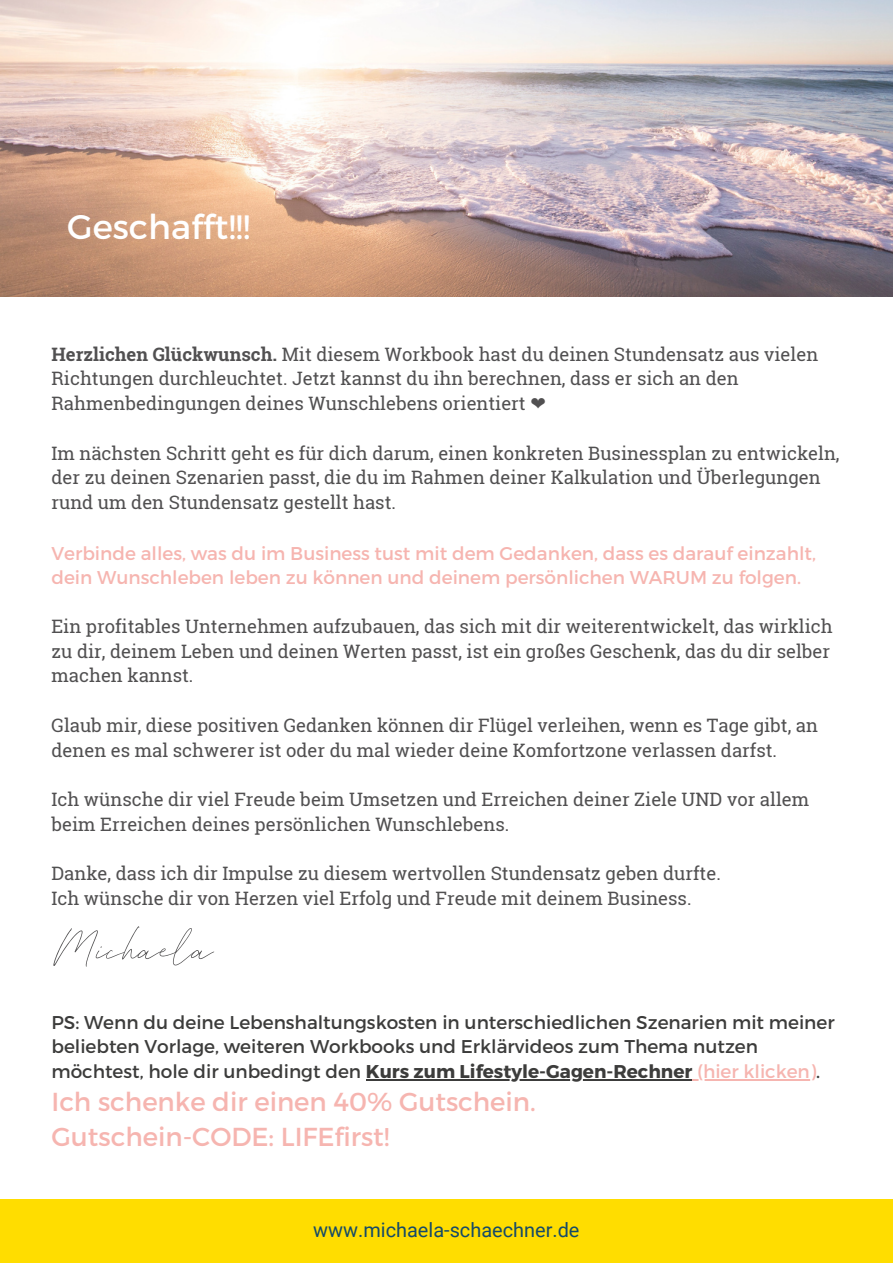
<style>
.page{position:relative;width:893px;height:1264px;background:#fff}
.page>*{position:absolute;margin:0;border:0;box-sizing:border-box;transform-origin:0 0}
.t1{font:54px "Champagne Dreams";color:#515051}
.t2{font:34.2px "Montserrat";color:#fff}
.t3{font:25.95px/34.8px "Montserrat";color:#f6b5b0}
.t4{font:19.95px "Roboto";color:#154a68}
.t5{font:18.45px/24.8px "Roboto Slab";color:#515051}
.t6{font:18.45px/24.8px "Montserrat";color:#3c3c3b}
.t7{font:18.45px/24.8px "Montserrat";color:#f6b5b0}
.s1{font-weight:700}
.s2{font-family:"DejaVu Sans"}
.s3{color:#f6b5b0}
</style>
<div class="page">
<hr style="left:366px;top:1079px;width:326px;height:1px;background:#3c3c3b">
<hr style="left:692px;top:1079px;width:124px;height:1px;background:#f6b5b0">
<img style="left:0;top:0;width:892px;height:297px">
<div style="left:0;top:1199px;width:892px;height:63px;background:#fd0"></div>
<h2 class="t2" style="left:67px;top:206px;width:184px">Geschafft!!!</h2>
<p class="t5" style="left:51px;top:341px;width:768px"><span class="s1">Herzlichen Glückwunsch.</span> Mit diesem Workbook hast du deinen Stundensatz aus vielen<br>Richtungen durchleuchtet. Jetzt kannst du ihn berechnen, dass er sich an den<br>Rahmenbedingungen deines Wunschlebens orientiert <span class="s2">❤️</span></p>
<p class="t5" style="left:51px;top:440px;width:789px">Im nächsten Schritt geht es für dich darum, einen konkreten Businessplan zu entwickeln, der zu deinen Szenarien passt, die du im Rahmen deiner Kalkulation und Überlegungen rund um den Stundensatz gestellt hast.</p>
<p class="t7" style="left:51px;top:540px;width:766px">Verbinde alles, was du im Business tust mit dem Gedanken, dass es darauf einzahlt, dein Wunschleben leben zu können und deinem persönlichen WARUM zu folgen.</p>
<p class="t5" style="left:51px;top:613px;width:782px">Ein profitables Unternehmen aufzubauen, das sich mit dir weiterentwickelt, das wirklich zu dir, deinem Leben und deinen Werten passt, ist ein großes Geschenk, das du dir selber machen kannst.</p>
<p class="t5" style="left:51px;top:712px;width:768px">Glaub mir, diese positiven Gedanken können dir Flügel verleihen, wenn es Tage gibt, an denen es mal schwerer ist oder du mal wieder deine Komfortzone verlassen darfst.</p>
<p class="t5" style="left:51px;top:786px;width:759px">Ich wünsche dir viel Freude beim Umsetzen und Erreichen deiner Ziele UND vor allem beim Erreichen deines persönlichen Wunschlebens.</p>
<p class="t5" style="left:51px;top:861px;width:670px">Danke, dass ich dir Impulse zu diesem wertvollen Stundensatz geben durfte.<br>Ich wünsche dir von Herzen viel Erfolg und Freude mit deinem Business.</p>
<h1 class="t1" style="left:51px;top:913px;width:164px">Michaela</h1>
<p class="t6" style="left:51px;top:1009px;width:784px">PS: Wenn du deine Lebenshaltungskosten in unterschiedlichen Szenarien mit meiner beliebten Vorlage, weiteren Workbooks und Erklärvideos zum Thema nutzen möchtest, hole dir unbedingt den <span class="s1">Kurs zum Lifestyle-Gagen-Rechner</span> <span class="s3">(hier klicken)</span>.</p>
<h3 class="t3" style="left:51px;top:1084px;width:486px">Ich schenke dir einen 40% Gutschein.<br>Gutschein-CODE: LIFEfirst!</h3>
<p class="t4" style="left:313px;top:1216px;width:268px">www.michaela-schaechner.de</p>
</div>
